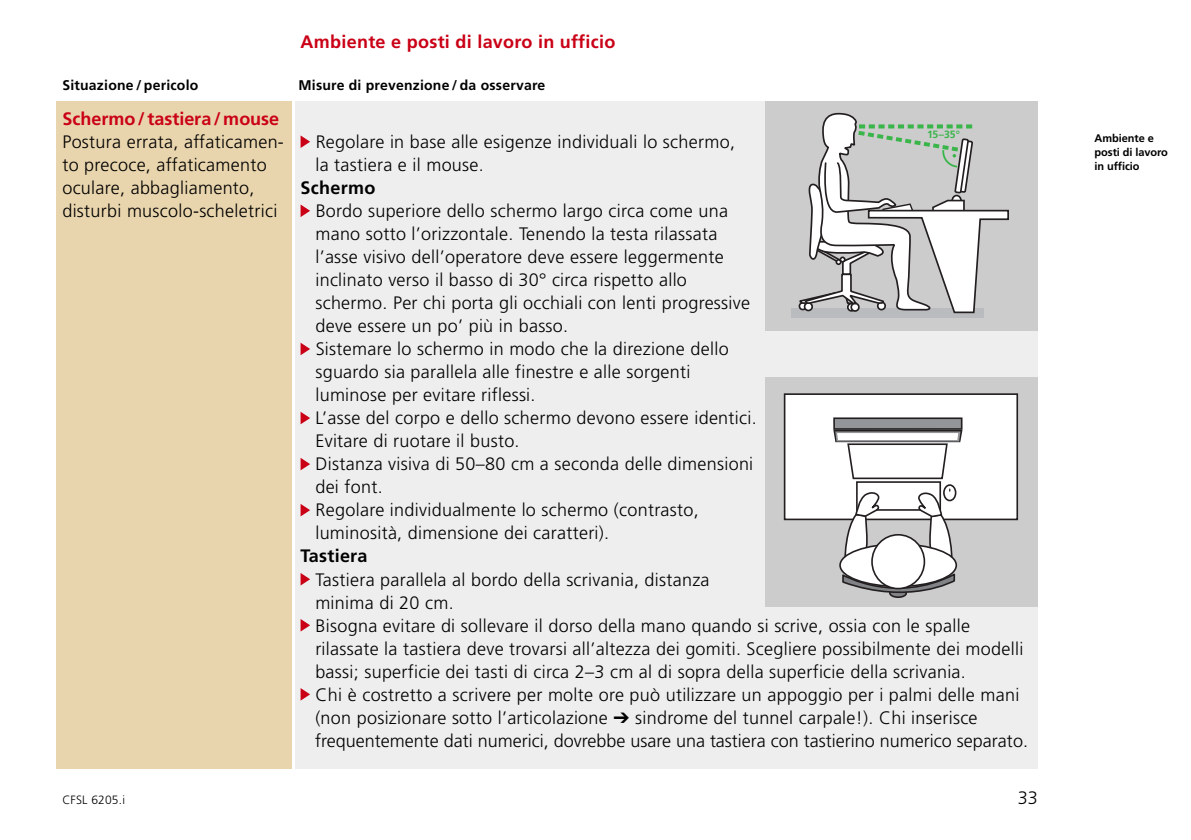
<style>
.page{position:relative;width:1191px;height:840px;background:#fff}
.page>*{position:absolute;margin:0;border:0;box-sizing:border-box;transform-origin:0 0}
.t1{font:300 18px/23px "Frutiger";letter-spacing:.015em;color:#000}
.t2{font:700 18px "Frutiger";letter-spacing:.015em;color:#ca0016}
.t3{font:700 18px "Frutiger";letter-spacing:.015em;color:#000}
.t4{font:700 14px "Frutiger";letter-spacing:.015em;color:#000}
.t5{font:300 12px "Frutiger";letter-spacing:.015em;color:#000}
.t6{font:700 11px/14px "Frutiger";letter-spacing:-.005em;color:#000}
.t7{font:700 10.4px "Frutiger";color:#3ab54a}
</style>
<div class="page">
<div style="left:57px;top:101px;width:235px;height:666px;background:#e9d5ad"></div>
<div style="left:295px;top:101px;width:742px;height:666px;background:#eee"></div>
<svg style="left:300px;top:688px;width:10px;height:12px"></svg>
<svg style="left:300px;top:619px;width:10px;height:12px"></svg>
<svg style="left:300px;top:504px;width:10px;height:12px"></svg>
<svg style="left:300px;top:458px;width:10px;height:12px"></svg>
<svg style="left:300px;top:411px;width:10px;height:13px"></svg>
<svg style="left:300px;top:342px;width:10px;height:13px"></svg>
<svg style="left:300px;top:573px;width:10px;height:12px"></svg>
<svg style="left:300px;top:204px;width:10px;height:13px"></svg>
<svg style="left:300px;top:135px;width:10px;height:13px"></svg>
<div style="left:765px;top:101px;width:272px;height:230px;background:#ccc"></div>
<div style="left:791px;top:309px;width:193px;height:9px;background:#babbbe"></div>
<svg style="left:796px;top:113px;width:213px;height:201px"></svg>
<div style="left:765px;top:377px;width:272px;height:229px;background:#ccc"></div>
<div style="left:784px;top:394px;width:233px;height:125px;background:#fff"></div>
<div style="left:784px;top:393px;width:234px;height:127px;border:2px solid #231f20"></div>
<svg style="left:841px;top:571px;width:115px;height:26px"></svg>
<div style="left:856px;top:481px;width:85px;height:29px;border:2px solid #231f20"></div>
<div style="left:840px;top:543px;width:116px;height:43px;background:#fff;border-radius:50%"></div>
<div style="left:839px;top:543px;width:118px;height:44px;border:2px solid #231f20;border-radius:50%"></div>
<div style="left:872px;top:534px;width:52px;height:54px;background:#fff;border-radius:50%"></div>
<div style="left:871px;top:533px;width:54px;height:56px;border:2px solid #231f20;border-radius:50%"></div>
<div style="left:943px;top:484px;width:13px;height:17px;border:2px solid #231f20;border-radius:50%"></div>
<svg style="left:833px;top:417px;width:129px;height:63px"></svg>
<svg style="left:843px;top:488px;width:39px;height:70px"></svg>
<svg style="left:915px;top:488px;width:38px;height:70px"></svg>
<p class="t2" style="left:300px;top:34px;width:316px">Ambiente e posti di lavoro in ufficio</p>
<p class="t4" style="left:62px;top:80px;width:137px">Situazione / pericolo</p>
<p class="t4" style="left:298px;top:80px;width:248px">Misure di prevenzione / da osservare</p>
<p class="t2" style="left:62px;top:111px;width:218px">Schermo/tastiera/mouse</p>
<p class="t1" style="left:62px;top:131px;width:223px">Postura errata, affaticamen&shy;to precoce, affaticamento oculare, abbagliamento, disturbi muscolo-scheletrici</p>
<p class="t1" style="left:315px;top:131px;width:421px">Regolare in base alle esigenze individuali lo schermo, la tastiera e il mouse.</p>
<p class="t7" style="left:927px;top:130px;width:34px">15–35°</p>
<p class="t3" style="left:300px;top:180px;width:76px">Schermo</p>
<p class="t1" style="left:315px;top:200px;width:443px">Bordo superiore dello schermo largo circa come una mano sotto l’orizzontale. Tenendo la testa rilassata l’asse visivo dell’operatore deve essere leggermente inclinato verso il basso di 30° circa rispetto allo schermo. Per chi porta gli occhiali con lenti progressive deve essere un po’ più in basso.<br>Sistemare lo schermo in modo che la direzione dello sguardo sia parallela alle finestre e alle sorgenti luminose per evitare riflessi.<br>L’asse del corpo e dello schermo devono essere identici.<br>Evitare di ruotare il busto.<br>Distanza visiva di 50–80 cm a seconda delle dimensioni dei font.<br>Regolare individualmente lo schermo (contrasto, luminosità, dimensione dei caratteri).</p>
<p class="t3" style="left:300px;top:548px;width:69px">Tastiera</p>
<p class="t1" style="left:315px;top:568px;width:714px">Tastiera parallela al bordo della scrivania, distanza<br>minima di 20 cm.<br>Bisogna evitare di sollevare il dorso della mano quando si scrive, ossia con le spalle rilassate la tastiera deve trovarsi all’altezza dei gomiti. Scegliere possibilmente dei modelli bassi; superficie dei tasti di circa 2–3 cm al di sopra della superficie della scrivania.<br>Chi è costretto a scrivere per molte ore può utilizzare un appoggio per i palmi delle mani (non posizionare sotto l’articolazione ➔ sindrome del tunnel carpale!). Chi inserisce frequentemente dati numerici, dovrebbe usare una tastiera con tastierino numerico separato.</p>
<p class="t5" style="left:62px;top:794px;width:64px">CFSL 6205.i</p>
<p class="t1" style="left:1018px;top:787px;width:21px">33</p>
<p class="t6" style="left:1094px;top:132px;width:75px">Ambiente e posti di lavoro in ufficio</p>
</div>
